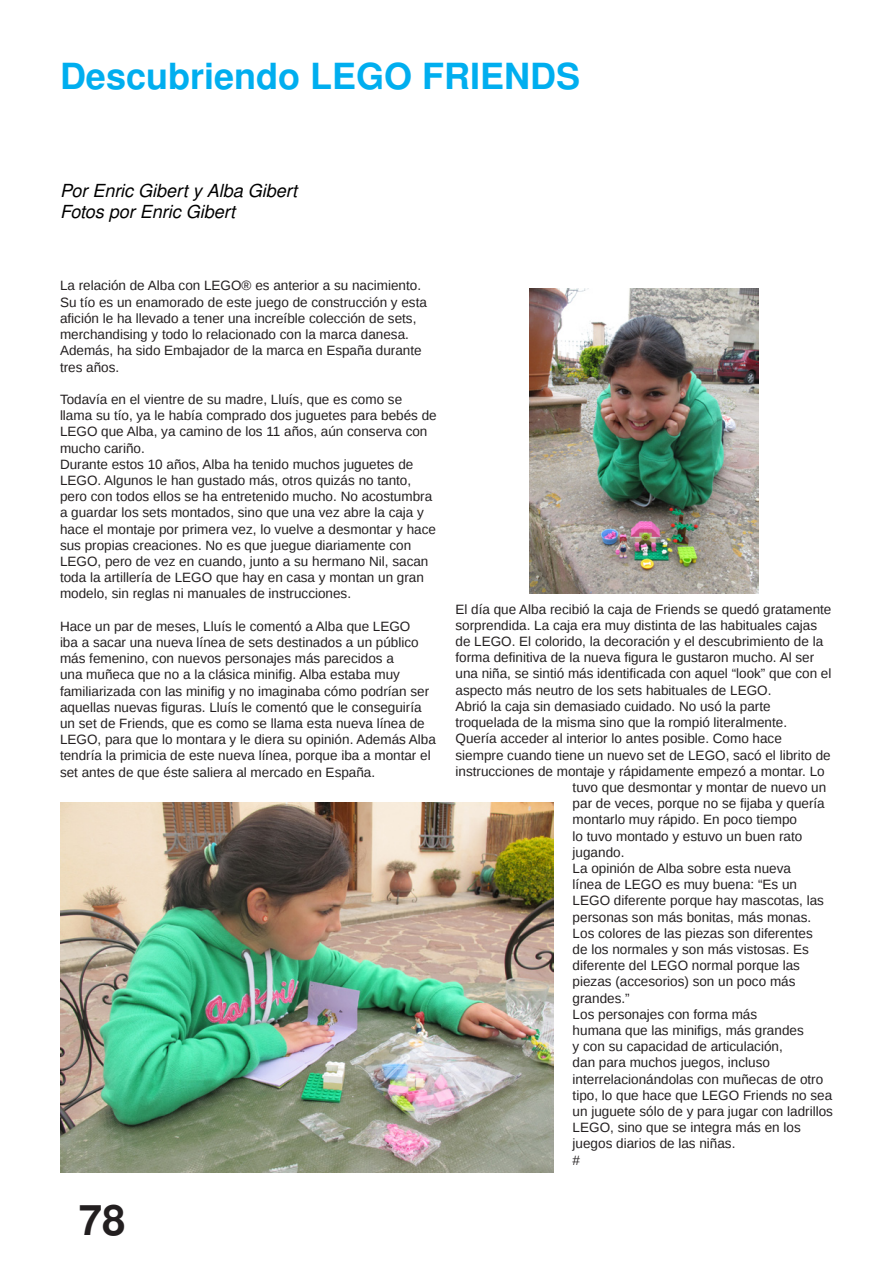
<style>
.page{position:relative;width:893px;height:1263px;background:#fff}
.page>*{position:absolute;margin:0;border:0;box-sizing:border-box;transform-origin:0 0}
.t1{font:700 42px "Free Sans";color:#231f20}
.t2{font:700 36px "Free Sans";color:#00aeef}
.t3{font:italic 18px/21.6px "Free Sans";color:#000}
.t4{font:13.5px/16.2px "Liberation Sans";color:#231f20}
</style>
<div class="page">
<img style="left:60px;top:803px;width:493px;height:370px">
<img style="left:530px;top:289px;width:229px;height:305px">
<h2 class="t2" style="left:60px;top:60px;width:522px">Descubriendo LEGO FRIENDS</h2>
<h3 class="t3" style="left:60px;top:181px;width:239px">Por Enric Gibert y Alba Gibert<br>Fotos por Enric Gibert</h3>
<p class="t4" style="left:60px;top:278px;width:368px">La relación de Alba con LEGO® es anterior a su nacimiento.<br>Su tío es un enamorado de este juego de construcción y esta afición le ha llevado a tener una increíble colección de sets, merchandising y todo lo relacionado con la marca danesa.<br>Además, ha sido Embajador de la marca en España durante tres años.</p>
<p class="t4" style="left:60px;top:391px;width:378px">Todavía en el vientre de su madre, Lluís, que es como se llama su tío, ya le había comprado dos juguetes para bebés de LEGO que Alba, ya camino de los 11 años, aún conserva con mucho cariño.<br>Durante estos 10 años, Alba ha tenido muchos juguetes de LEGO. Algunos le han gustado más, otros quizás no tanto, pero con todos ellos se ha entretenido mucho. No acostumbra a guardar los sets montados, sino que una vez abre la caja y hace el montaje por primera vez, lo vuelve a desmontar y hace sus propias creaciones. No es que juegue diariamente con LEGO, pero de vez en cuando, junto a su hermano Nil, sacan toda la artillería de LEGO que hay en casa y montan un gran modelo, sin reglas ni manuales de instrucciones.</p>
<p class="t4" style="left:60px;top:618px;width:377px">Hace un par de meses, Lluís le comentó a Alba que LEGO<br>iba a sacar una nueva línea de sets destinados a un público más femenino, con nuevos personajes más parecidos a<br>una muñeca que no a la clásica minifig. Alba estaba muy familiarizada con las minifig y no imaginaba cómo podrían ser aquellas nuevas figuras. Lluís le comentó que le conseguiría un set de Friends, que es como se llama esta nueva línea de LEGO, para que lo montara y le diera su opinión. Además Alba tendría la primicia de este nueva línea, porque iba a montar el set antes de que éste saliera al mercado en España.</p>
<h1 class="t1" style="left:79px;top:1201px;width:48px">78</h1>
<p class="t4" style="left:455px;top:601px;width:377px">El día que Alba recibió la caja de Friends se quedó gratamente</p>
<p class="t4" style="left:455px;top:617px;width:363px">sorprendida. La caja era muy distinta de las habituales cajas</p>
<p class="t4" style="left:455px;top:633px;width:369px">de LEGO. El colorido, la decoración y el descubrimiento de la</p>
<p class="t4" style="left:455px;top:649px;width:360px">forma definitiva de la nueva figura le gustaron mucho. Al ser</p>
<p class="t4" style="left:455px;top:666px;width:377px">una niña, se sintió más identificada con aquel “look” que con el</p>
<p class="t4" style="left:455px;top:682px;width:317px">aspecto más neutro de los sets habituales de LEGO.</p>
<p class="t4" style="left:455px;top:698px;width:317px">Abrió la caja sin demasiado cuidado. No usó la parte</p>
<p class="t4" style="left:455px;top:714px;width:333px">troquelada de la misma sino que la rompió literalmente.</p>
<p class="t4" style="left:455px;top:730px;width:328px">Quería acceder al interior lo antes posible. Como hace</p>
<p class="t4" style="left:455px;top:747px;width:377px">siempre cuando tiene un nuevo set de LEGO, sacó el librito de</p>
<p class="t4" style="left:455px;top:763px;width:371px">instrucciones de montaje y rápidamente empezó a montar. Lo</p>
<p class="t4" style="left:573px;top:779px;width:255px">tuvo que desmontar y montar de nuevo un</p>
<p class="t4" style="left:573px;top:795px;width:254px">par de veces, porque no se fijaba y quería</p>
<p class="t4" style="left:573px;top:811px;width:226px">montarlo muy rápido. En poco tiempo</p>
<p class="t4" style="left:573px;top:828px;width:231px">lo tuvo montado y estuvo un buen rato</p>
<p class="t4" style="left:573px;top:844px;width:53px">jugando.</p>
<p class="t4" style="left:573px;top:860px;width:220px">La opinión de Alba sobre esta nueva</p>
<p class="t4" style="left:573px;top:876px;width:226px">línea de LEGO es muy buena: “Es un</p>
<p class="t4" style="left:573px;top:892px;width:253px">LEGO diferente porque hay mascotas, las</p>
<p class="t4" style="left:573px;top:909px;width:240px">personas son más bonitas, más monas.</p>
<p class="t4" style="left:573px;top:925px;width:242px">Los colores de las piezas son diferentes</p>
<p class="t4" style="left:573px;top:941px;width:238px">de los normales y son más vistosas. Es</p>
<p class="t4" style="left:573px;top:957px;width:229px">diferente del LEGO normal porque las</p>
<p class="t4" style="left:573px;top:973px;width:224px">piezas (accesorios) son un poco más</p>
<p class="t4" style="left:573px;top:990px;width:59px">grandes.”</p>
<p class="t4" style="left:573px;top:1006px;width:186px">Los personajes con forma más</p>
<p class="t4" style="left:573px;top:1022px;width:233px">humana que las minifigs, más grandes</p>
<p class="t4" style="left:573px;top:1038px;width:212px">y con su capacidad de articulación,</p>
<p class="t4" style="left:573px;top:1054px;width:199px">dan para muchos juegos, incluso</p>
<p class="t4" style="left:573px;top:1071px;width:252px">interrelacionándolas con muñecas de otro</p>
<p class="t4" style="left:573px;top:1087px;width:261px">tipo, lo que hace que LEGO Friends no sea</p>
<p class="t4" style="left:573px;top:1103px;width:262px">un juguete sólo de y para jugar con ladrillos</p>
<p class="t4" style="left:573px;top:1119px;width:230px">LEGO, sino que se integra más en los</p>
<p class="t4" style="left:573px;top:1135px;width:164px">juegos diarios de las niñas.</p>
<p class="t4" style="left:573px;top:1152px;width:9px">#</p>
</div>
